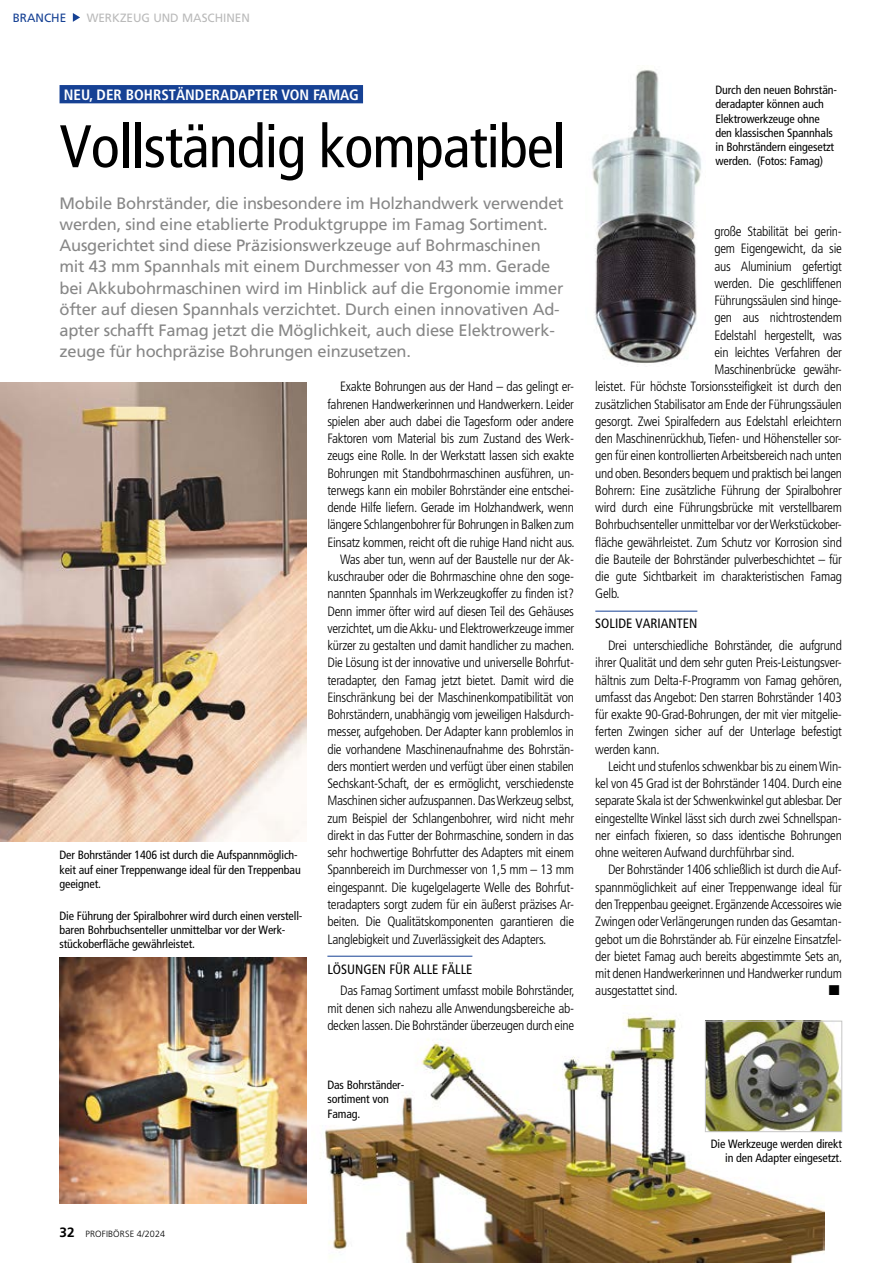
<style>
.page{position:relative;width:893px;height:1263px;background:#fff}
.page>*{position:absolute;margin:0;border:0;box-sizing:border-box;transform-origin:0 0}
.t1{font:condensed 60px "Frutigercondensed 57";letter-spacing:-.015em;color:#000}
.t2{font:16.5px/21px "Frutiger";letter-spacing:-.015em;color:#878787}
.t3{font:15px "Frutigercondensed 67 Bold Cond";color:#fff}
.t4{font:14.25px "Zapf Dingbats ITC";color:#000}
.t5{font:13.5px/17.2px "Frutigercondensed 47 Light Cond";letter-spacing:-.02em;color:#000;text-align:justify}
.t6{font:condensed 13.5px "Frutigercondensed 57";color:#000}
.t7{font:condensed 12px/14.2px "Frutigercondensed 57";letter-spacing:-.01em;color:#000}
.t8{font:12px "Frutiger";color:#bababa}
.t9{font:12px "Frutiger";color:#164194}
.t10{font:300 9px "Frutiger";letter-spacing:.015em;color:#000}
.s1{font-weight:700;font-size:13.5px}
</style>
<div class="page">
<svg style="left:73px;top:13px;width:7px;height:9px"></svg>
<hr style="left:595px;top:611px;width:102px;height:1px;background:#164194">
<img style="left:591px;top:70px;width:111px;height:293px">
<img style="left:320px;top:1015px;width:504px;height:248px">
<img style="left:60px;top:957px;width:246px;height:246px">
<img style="left:707px;top:1023px;width:133px;height:107px">
<div style="left:705px;top:1021px;width:137px;height:111px;border:1px solid #c6c6c6"></div>
<img style="left:0;top:383px;width:306px;height:459px">
<hr style="left:327px;top:956px;width:145px;height:1px;background:#164194">
<div style="left:60px;top:85px;width:303px;height:18px;background:#164194"></div>
<p class="t9" style="left:13px;top:11px;width:55px">BRANCHE</p>
<p class="t8" style="left:87px;top:11px;width:165px">WERKZEUG UND MASCHINEN</p>
<p class="t3" style="left:64px;top:86px;width:296px">NEU, DER BOHRSTÄNDERADAPTER VON FAMAG</p>
<h1 class="t1" style="left:60px;top:111px;width:508px">Vollständig kompatibel</h1>
<p class="t2" style="left:60px;top:193px;width:506px">Mobile Bohrständer, die insbesondere im Holzhandwerk verwendet werden, sind eine etablierte Produktgruppe im Famag Sortiment.<br>Ausgerichtet sind diese Präzisionswerkzeuge auf Bohrmaschinen mit 43 mm Spannhals mit einem Durchmesser von 43 mm. Gerade bei Akkubohrmaschinen wird im Hinblick auf die Ergonomie immer öfter auf diesen Spannhals verzichtet. Durch einen innovativen Ad&shy;apter schafft Famag jetzt die Möglichkeit, auch diese Elektrowerk&shy;zeuge für hochpräzise Bohrungen einzusetzen.</p>
<p class="t7" style="left:60px;top:848px;width:243px">Der Bohrständer 1406 ist durch die Aufspannmöglich&shy;keit auf einer Treppenwange ideal für den Treppenbau geeignet.</p>
<p class="t7" style="left:60px;top:908px;width:244px">Die Führung der Spiralbohrer wird durch einen verstell&shy;baren Bohrbuchsenteller unmittelbar vor der Werk&shy;stückoberfläche gewährleistet.</p>
<p class="t5" style="left:340px;top:378px;width:235px">Exakte Bohrungen aus der Hand – das gelingt er-</p>
<p class="t5" style="left:327px;top:395px;width:248px">fahrenen Handwerkerinnen und Handwerkern. Leider</p>
<p class="t5" style="left:327px;top:413px;width:248px">spielen aber auch dabei die Tagesform oder andere</p>
<p class="t5" style="left:327px;top:430px;width:248px">Faktoren vom Material bis zum Zustand des Werk-</p>
<p class="t5" style="left:327px;top:447px;width:248px">zeugs eine Rolle. In der Werkstatt lassen sich exakte</p>
<p class="t5" style="left:327px;top:464px;width:248px">Bohrungen mit Standbohrmaschinen ausführen, un-</p>
<p class="t5" style="left:327px;top:482px;width:248px">terwegs kann ein mobiler Bohrständer eine entschei-</p>
<p class="t5" style="left:327px;top:499px;width:248px">dende Hilfe liefern. Gerade im Holzhandwerk, wenn</p>
<p class="t5" style="left:327px;top:516px;width:248px">längere Schlangenbohrer für Bohrungen in Balken zum</p>
<p class="t5" style="left:327px;top:533px;width:249px">Einsatz kommen, reicht oft die ruhige Hand nicht aus.</p>
<p class="t5" style="left:340px;top:551px;width:235px">Was aber tun, wenn auf der Baustelle nur der Ak-</p>
<p class="t5" style="left:327px;top:568px;width:248px">kuschrauber oder die Bohrmaschine ohne den soge-</p>
<p class="t5" style="left:327px;top:585px;width:248px">nannten Spannhals im Werkzeugkoffer zu finden ist?</p>
<p class="t5" style="left:327px;top:602px;width:248px">Denn immer öfter wird auf diesen Teil des Gehäuses</p>
<p class="t5" style="left:327px;top:620px;width:248px">verzichtet, um die Akku- und Elektrowerkzeuge immer</p>
<p class="t5" style="left:327px;top:637px;width:249px">kürzer zu gestalten und damit handlicher zu machen.</p>
<p class="t5" style="left:327px;top:654px;width:248px">Die Lösung ist der innovative und universelle Bohrfut-</p>
<p class="t5" style="left:327px;top:671px;width:248px">teradapter, den Famag jetzt bietet. Damit wird die</p>
<p class="t5" style="left:327px;top:689px;width:248px">Einschränkung bei der Maschinenkompatibilität von</p>
<p class="t5" style="left:327px;top:706px;width:248px">Bohrständern, unabhängig vom jeweiligen Halsdurch-</p>
<p class="t5" style="left:327px;top:723px;width:248px">messer, aufgehoben. Der Adapter kann problemlos in</p>
<p class="t5" style="left:327px;top:741px;width:248px">die vorhandene Maschinenaufnahme des Bohrstän-</p>
<p class="t5" style="left:327px;top:758px;width:248px">ders montiert werden und verfügt über einen stabilen</p>
<p class="t5" style="left:327px;top:775px;width:248px">Sechskant-Schaft, der es ermöglicht, verschiedenste</p>
<p class="t5" style="left:327px;top:792px;width:249px">Maschinen sicher aufzuspannen.Das Werkzeug selbst,</p>
<p class="t5" style="left:327px;top:810px;width:248px">zum Beispiel der Schlangenbohrer, wird nicht mehr</p>
<p class="t5" style="left:327px;top:827px;width:248px">direkt in das Futter der Bohrmaschine, sondern in das</p>
<p class="t5" style="left:327px;top:844px;width:248px">sehr hochwertige Bohrfutter des Adapters mit einem</p>
<p class="t5" style="left:327px;top:861px;width:248px">Spannbereich im Durchmesser von 1,5 mm – 13 mm</p>
<p class="t5" style="left:327px;top:879px;width:248px">eingespannt. Die kugelgelagerte Welle des Bohrfut-</p>
<p class="t5" style="left:327px;top:896px;width:248px">teradapters sorgt zudem für ein äußerst präzises Ar-</p>
<p class="t5" style="left:327px;top:913px;width:248px">beiten. Die Qualitätskomponenten garantieren die</p>
<p class="t5" style="left:327px;top:930px;width:220px">Langlebigkeit und Zuverlässigkeit des Adapters.</p>
<p class="t6" style="left:327px;top:961px;width:146px">LÖSUNGEN FÜR ALLE FÄLLE</p>
<p class="t5" style="left:327px;top:982px;width:249px;text-indent:13px">Das Famag Sortiment umfasst mobile Bohrständer, mit denen sich nahezu alle Anwendungsbereiche ab&shy;decken lassen. Die Bohrständer überzeugen durch eine</p>
<p class="t7" style="left:327px;top:1078px;width:78px">Das Bohrständer&shy;sortiment von<br>Famag.</p>
<p class="t7" style="left:715px;top:83px;width:123px">Durch den neuen Bohrstän&shy;deradapter können auch<br>Elektrowerkzeuge ohne den klassischen Spannhals in Bohrständern eingesetzt werden. (Fotos: Famag)</p>
<p class="t5" style="left:714px;top:223px;width:129px">große Stabilität bei gerin-</p>
<p class="t5" style="left:714px;top:240px;width:129px">gem Eigengewicht, da sie</p>
<p class="t5" style="left:714px;top:257px;width:129px">aus Aluminium gefertigt</p>
<p class="t5" style="left:714px;top:275px;width:129px">werden. Die geschliffenen</p>
<p class="t5" style="left:714px;top:292px;width:129px">Führungssäulen sind hinge-</p>
<p class="t5" style="left:714px;top:309px;width:129px">gen aus nichtrostendem</p>
<p class="t5" style="left:714px;top:326px;width:129px">Edelstahl hergestellt, was</p>
<p class="t5" style="left:714px;top:344px;width:129px">ein leichtes Verfahren der</p>
<p class="t5" style="left:714px;top:361px;width:129px">Maschinenbrücke gewähr-</p>
<p class="t5" style="left:595px;top:378px;width:248px">leistet. Für höchste Torsionssteifigkeit ist durch den</p>
<p class="t5" style="left:595px;top:395px;width:248px">zusätzlichen Stabilisator am Ende der Führungssäulen</p>
<p class="t5" style="left:595px;top:413px;width:248px">gesorgt. Zwei Spiralfedern aus Edelstahl erleichtern</p>
<p class="t5" style="left:595px;top:430px;width:248px">den Maschinenrückhub, Tiefen- und Höhensteller sor-</p>
<p class="t5" style="left:595px;top:447px;width:248px">gen für einen kontrollierten Arbeitsbereich nach unten</p>
<p class="t5" style="left:595px;top:464px;width:248px">und oben. Besonders bequem und praktisch bei langen</p>
<p class="t5" style="left:595px;top:482px;width:248px">Bohrern: Eine zusätzliche Führung der Spiralbohrer</p>
<p class="t5" style="left:595px;top:499px;width:248px">wird durch eine Führungsbrücke mit verstellbarem</p>
<p class="t5" style="left:595px;top:516px;width:248px">Bohrbuchsenteller unmittelbar vor der Werkstückober-</p>
<p class="t5" style="left:595px;top:533px;width:248px">fläche gewährleistet. Zum Schutz vor Korrosion sind</p>
<p class="t5" style="left:595px;top:551px;width:248px">die Bauteile der Bohrständer pulverbeschichtet – für</p>
<p class="t5" style="left:595px;top:568px;width:248px">die gute Sichtbarkeit im charakteristischen Famag</p>
<p class="t5" style="left:595px;top:585px;width:26px">Gelb.</p>
<p class="t6" style="left:595px;top:616px;width:104px">SOLIDE VARIANTEN</p>
<p class="t5" style="left:595px;top:637px;width:249px;text-indent:13px">Drei unterschiedliche Bohrständer, die aufgrund ihrer Qualität und dem sehr guten Preis-Leistungsver&shy;hältnis zum Delta-F-Programm von Famag gehören, umfasst das Angebot: Den starren Bohrständer 1403 für exakte 90-Grad-Bohrungen, der mit vier mitgelie&shy;ferten Zwingen sicher auf der Unterlage befestigt werden kann.</p>
<p class="t5" style="left:595px;top:758px;width:248px;text-indent:13px">Leicht und stufenlos schwenkbar bis zu einem Win&shy;kel von 45 Grad ist der Bohrständer 1404. Durch eine separate Skala ist der Schwenkwinkel gut ablesbar. Der eingestellte Winkel lässt sich durch zwei Schnellspan&shy;ner einfach fixieren, so dass identische Bohrungen ohne weiteren Aufwand durchführbar sind.</p>
<p class="t5" style="left:595px;top:861px;width:249px;text-indent:13px">Der Bohrständer 1406 schließlich ist durch die Auf&shy;spannmöglichkeit auf einer Treppenwange ideal für den Treppenbau geeignet. Ergänzende Accessoires wie Zwingen oder Verlängerungen runden das Gesamtan&shy;gebot um die Bohrständer ab. Für einzelne Einsatzfel&shy;der bietet Famag auch bereits abgestimmte Sets an, mit denen Handwerkerinnen und Handwerker rundum ausgestattet sind.</p>
<p class="t4" style="left:829px;top:983px;width:12px">■</p>
<p class="t7" style="left:711px;top:1137px;width:133px;text-align:right">Die Werkzeuge werden direkt in den Adapter eingesetzt.</p>
<p class="t10" style="left:60px;top:1229px;width:107px"><span class="s1">32</span> PROFIBÖRSE 4/2024</p>
</div>
